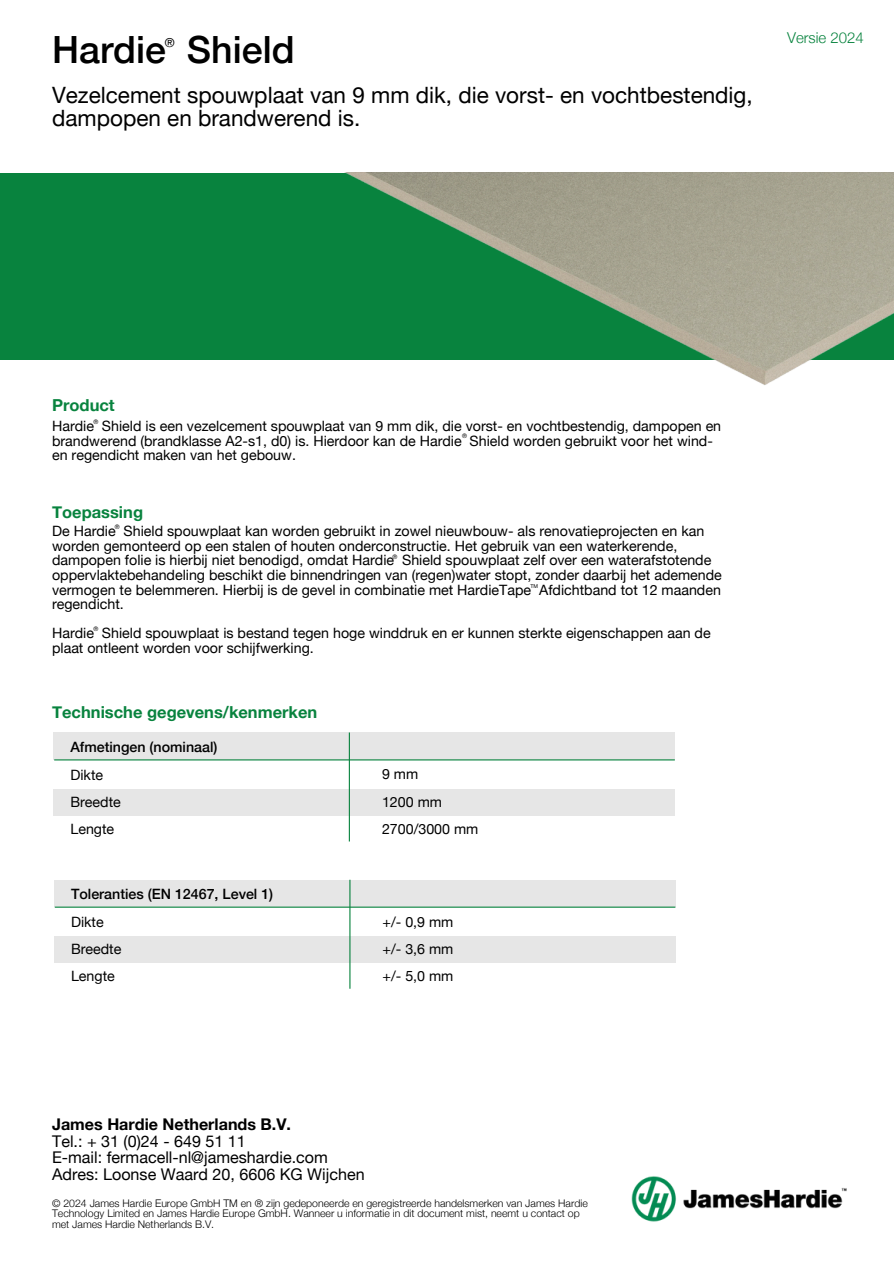
<style>
.page{position:relative;width:894px;height:1264px;background:#fff}
.page>*{position:absolute;margin:0;border:0;box-sizing:border-box;transform-origin:0 0}
.t1{font:500 37.5px "Helvetica Neue";color:#000}
.t2{font:22.5px/23.7px "Helvetica Neue";color:#000}
.t3{font:17.25px "Helvetica Neue";color:#fff}
.t4{font:700 16.5px "Helvetica Neue";color:#08833e}
.t5{font:16.05px/16.8px "Helvetica Neue";color:#000}
.t6{font:300 15px "Helvetica Neue";color:#08833e}
.t7{font:14.25px/14.7px "Helvetica Neue";color:#000}
.t8{font:500 14.25px "Helvetica Neue";color:#000}
.t9{font:12.3px "Helvetica Neue";color:#000}
.t10{font:300 10.5px/10.5px "Helvetica Neue";color:#000}
.t11{font:6.15px "Helvetica Neue";color:#000}
.t12{font:5.25px "Helvetica Neue";color:#000}
.s1{font-weight:700}
</style>
<div class="page">
<div style="left:0;top:173px;width:893px;height:186px;background:#08833e"></div>
<img style="left:344px;top:173px;width:549px;height:212px">
<div style="left:54px;top:732px;width:620px;height:29px;background:#e6e6e6"></div>
<div style="left:54px;top:787px;width:620px;height:29px;background:#e6e6e6"></div>
<div style="left:54px;top:760px;width:620px;height:28px;background:#fff"></div>
<hr style="left:349px;top:732px;width:1px;height:109px;background:#08833e">
<hr style="left:54px;top:759px;width:620px;height:1px;background:#08833e">
<div style="left:54px;top:879px;width:621px;height:29px;background:#e6e6e6"></div>
<div style="left:54px;top:934px;width:621px;height:29px;background:#e6e6e6"></div>
<div style="left:54px;top:907px;width:621px;height:28px;background:#fff"></div>
<hr style="left:349px;top:879px;width:1px;height:109px;background:#08833e">
<hr style="left:55px;top:906px;width:620px;height:1px;background:#08833e">
<img style="left:631px;top:1176px;width:215px;height:46px">
<h3 class="t1" style="left:52px;top:27px;width:244px">Hardie Shield</h3>
<h6 class="t9" style="left:165px;top:36px;width:11px">®</h6>
<p class="t2" style="left:52px;top:82px;width:702px">Vezelcement spouwplaat van 9 mm dik, die vorst- en vochtbestendig, dampopen en brandwerend is.</p>
<h2 class="t3" style="left:231px;top:52px;width:15px">®</h2>
<p class="t6" style="left:787px;top:28px;width:78px">Versie 2024</p>
<p class="t4" style="left:52px;top:395px;width:64px">Product</p>
<h4 class="t7" style="left:52px;top:418px;width:670px">Hardie Shield is een vezelcement spouwplaat van 9 mm dik, die vorst- en vochtbestendig, dampopen en brandwerend (brandklasse A2-s1, d0) is. Hierdoor kan de Hardie Shield worden gebruikt voor het wind&shy;en regendicht maken van het gebouw.</h4>
<h3 class="t11" style="left:93px;top:418px;width:6px">®</h3>
<h3 class="t11" style="left:462px;top:432px;width:6px">®</h3>
<p class="t4" style="left:52px;top:502px;width:92px">Toepassing</p>
<p class="t11" style="left:115px;top:523px;width:6px">®</p>
<p class="t7" style="left:52px;top:523px;width:671px">De Hardie Shield spouwplaat kan worden gebruikt in zowel nieuwbouw- als renovatieprojecten en kan worden gemonteerd op een stalen of houten onderconstructie. Het gebruik van een waterkerende, dampopen folie is hierbij niet benodigd, omdat Hardie Shield spouwplaat zelf over een waterafstotende oppervlaktebehandeling beschikt die binnendringen van (regen)water stopt, zonder daarbij het ademende vermogen te belemmeren. Hierbij is de gevel in combinatie met HardieTape Afdichtband tot 12 maanden regendicht.</p>
<p class="t7" style="left:52px;top:626px;width:660px">Hardie Shield spouwplaat is bestand tegen hoge winddruk en er kunnen sterkte eigenschappen aan de plaat ontleent worden voor schijfwerking.</p>
<p class="t11" style="left:392px;top:553px;width:6px">®</p>
<p class="t12" style="left:530px;top:583px;width:9px">TM</p>
<p class="t11" style="left:93px;top:625px;width:6px">®</p>
<p class="t4" style="left:52px;top:702px;width:267px">Technische gegevens/kenmerken</p>
<h6 class="t8" style="left:70px;top:738px;width:148px">Afmetingen (nominaal)</h6>
<h5 class="t7" style="left:70px;top:767px;width:34px">Dikte</h5>
<h6 class="t7" style="left:70px;top:794px;width:52px">Breedte</h6>
<h6 class="t7" style="left:70px;top:821px;width:45px">Lengte</h6>
<h6 class="t8" style="left:71px;top:885px;width:204px">Toleranties (EN 12467, Level 1)</h6>
<h5 class="t7" style="left:71px;top:914px;width:34px">Dikte</h5>
<h6 class="t7" style="left:71px;top:941px;width:52px">Breedte</h6>
<h6 class="t7" style="left:71px;top:968px;width:45px">Lengte</h6>
<h6 class="t7" style="left:382px;top:766px;width:38px">9 mm</h6>
<h6 class="t7" style="left:382px;top:794px;width:61px">1200 mm</h6>
<h6 class="t7" style="left:382px;top:821px;width:98px">2700/3000 mm</h6>
<h6 class="t7" style="left:382px;top:914px;width:72px">+/- 0,9 mm</h6>
<h6 class="t7" style="left:382px;top:941px;width:72px">+/- 3,6 mm</h6>
<h6 class="t7" style="left:382px;top:968px;width:72px">+/- 5,0 mm</h6>
<p class="t5" style="left:52px;top:1115px;width:314px"><span class="s1">James Hardie Netherlands B.V.<br></span>Tel.: + 31 (0)24 - 649 51 11<br>E-mail: fermacell-nl@jameshardie.com Adres: Loonse Waard 20, 6606 KG Wijchen</p>
<p class="t10" style="left:52px;top:1197px;width:537px">© 2024 James Hardie Europe GmbH TM en ® zijn gedeponeerde en geregistreerde handelsmerken van James Hardie<br>Technology Limited en James Hardie Europe GmbH. Wanneer u informatie in dit document mist, neemt u contact op met James Hardie Netherlands B.V.</p>
</div>
